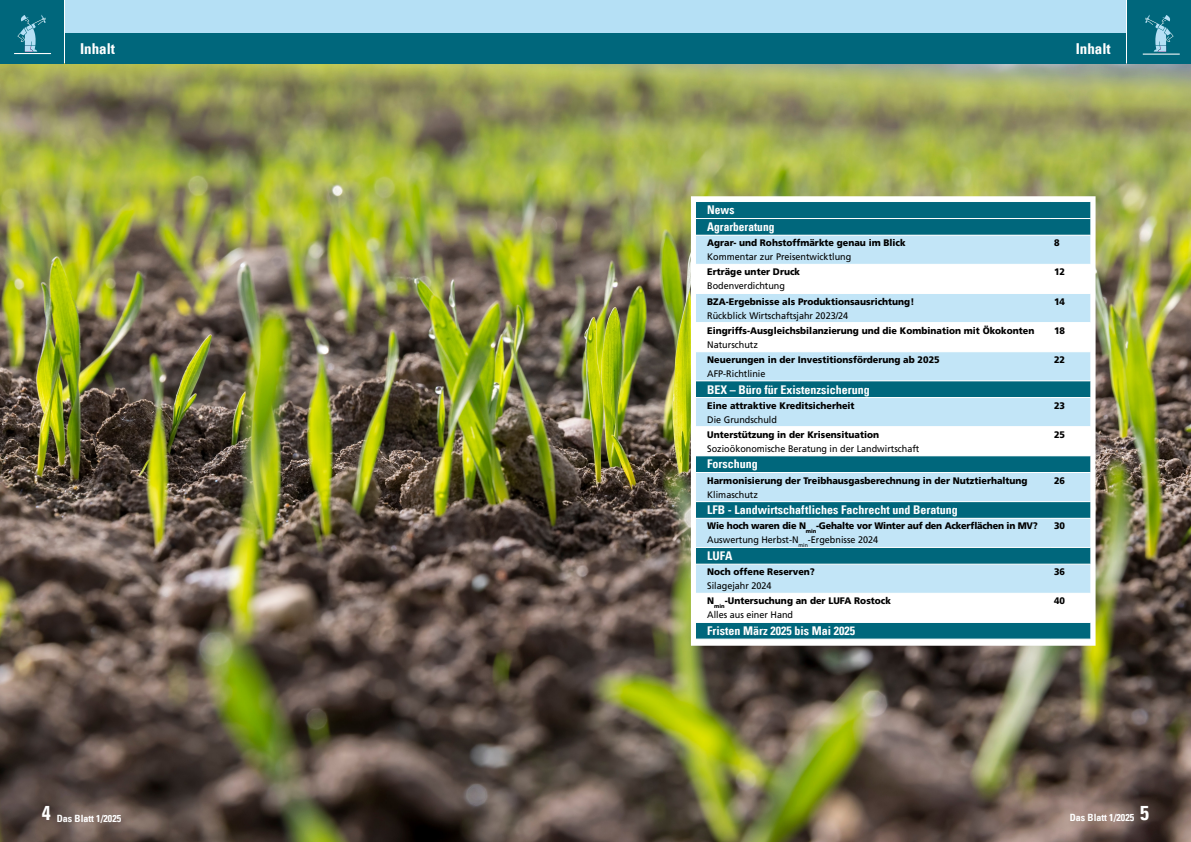
<style>
.page{position:relative;width:1191px;height:842px;background:#fff}
.page>*{position:absolute;margin:0;border:0;box-sizing:border-box;transform-origin:0 0}
.t1{font:15px "Univers Com 67 Bold Cond";color:#fff}
.t2{font:12px "Univers Com 67 Bold Cond";color:#fff}
.t3{font:12px/17px "Univers Com 67 Bold Cond";color:#fff;scale:.95 1}
.t4{font:10px "Univers Com 67 Bold Cond";color:#fff}
.t5{font:900 9.5px/14px "Frutiger LT Com";color:#000;scale:.95 1}
.t6{font:9.5px "Frutiger LT Com";color:#000;scale:.95 1}
.t7{font:900 9.5px/14px "Frutiger LT Com";letter-spacing:-.02em;color:#000;scale:.95 1}
.s1{font-size:20px}
.s2{font-weight:400}
</style>
<div class="page">
<img style="left:0;top:64px;width:1191px;height:778px">
<div style="left:697px;top:202px;width:392px;height:16px;background:#00677c"></div>
<div style="left:697px;top:219px;width:392px;height:420px;background:#00677c"></div>
<svg style="left:697px;top:236px;width:392px;height:190px;fill:#c2e5f7"></svg>
<svg style="left:697px;top:265px;width:392px;height:86px"></svg>
<svg style="left:697px;top:427px;width:392px;height:28px"></svg>
<svg style="left:697px;top:473px;width:392px;height:120px;fill:#c2e5f7"></svg>
<div style="left:697px;top:548px;width:392px;height:16px;background:#00677c"></div>
<svg style="left:697px;top:594px;width:392px;height:28px"></svg>
<hr style="left:696px;top:218px;width:354px;height:1px;background:#fff">
<hr style="left:1050px;top:218px;width:40px;height:1px;background:#fff">
<hr style="left:696px;top:235px;width:354px;height:1px;background:#fff">
<hr style="left:1050px;top:235px;width:40px;height:1px;background:#fff">
<hr style="left:696px;top:264px;width:354px;height:1px;background:#fff">
<hr style="left:1050px;top:264px;width:40px;height:1px;background:#fff">
<hr style="left:696px;top:293px;width:354px;height:1px;background:#fff">
<hr style="left:1050px;top:293px;width:40px;height:1px;background:#fff">
<hr style="left:696px;top:322px;width:354px;height:1px;background:#fff">
<hr style="left:1050px;top:322px;width:40px;height:1px;background:#fff">
<hr style="left:696px;top:351px;width:354px;height:1px;background:#fff">
<hr style="left:1050px;top:351px;width:40px;height:1px;background:#fff">
<hr style="left:696px;top:381px;width:354px;height:1px;background:#fff">
<hr style="left:1050px;top:381px;width:40px;height:1px;background:#fff">
<hr style="left:696px;top:397px;width:354px;height:1px;background:#fff">
<hr style="left:1050px;top:397px;width:40px;height:1px;background:#fff">
<hr style="left:696px;top:426px;width:354px;height:1px;background:#fff">
<hr style="left:1050px;top:426px;width:40px;height:1px;background:#fff">
<hr style="left:696px;top:455px;width:354px;height:1px;background:#fff">
<hr style="left:1050px;top:455px;width:40px;height:1px;background:#fff">
<hr style="left:696px;top:472px;width:354px;height:1px;background:#fff">
<hr style="left:1050px;top:472px;width:40px;height:1px;background:#fff">
<hr style="left:696px;top:501px;width:354px;height:1px;background:#fff">
<hr style="left:1050px;top:501px;width:40px;height:1px;background:#fff">
<hr style="left:696px;top:518px;width:354px;height:1px;background:#fff">
<hr style="left:1050px;top:518px;width:40px;height:1px;background:#fff">
<hr style="left:696px;top:547px;width:354px;height:1px;background:#fff">
<hr style="left:1050px;top:547px;width:40px;height:1px;background:#fff">
<hr style="left:696px;top:564px;width:354px;height:1px;background:#fff">
<hr style="left:1050px;top:564px;width:40px;height:1px;background:#fff">
<hr style="left:696px;top:593px;width:354px;height:1px;background:#fff">
<hr style="left:1050px;top:593px;width:40px;height:1px;background:#fff">
<hr style="left:696px;top:622px;width:354px;height:1px;background:#fff">
<hr style="left:1050px;top:622px;width:40px;height:1px;background:#fff">
<hr style="left:696px;top:639px;width:354px;height:1px;background:#fff">
<hr style="left:1050px;top:639px;width:40px;height:1px;background:#fff">
<div style="left:691px;top:196px;width:404px;height:450px;border:5px solid #fff"></div>
<div style="left:587px;top:0;width:538px;height:34px;background:#b5e0f5"></div>
<div style="left:587px;top:33px;width:538px;height:31px;background:#00677c"></div>
<div style="left:65px;top:0;width:539px;height:34px;background:#b5e0f5"></div>
<div style="left:65px;top:33px;width:539px;height:31px;background:#00677c"></div>
<div style="left:0;top:0;width:64px;height:64px;background:#00677c"></div>
<svg style="left:17px;top:15px;width:29px;height:37px"></svg>
<hr style="left:14px;top:53px;width:37px;height:1px;background:#fff">
<div style="left:1127px;top:0;width:64px;height:64px;background:#00677c"></div>
<svg style="left:1145px;top:15px;width:28px;height:37px"></svg>
<hr style="left:1142px;top:54px;width:37px;height:1px;background:#fff">
<h1 class="t1" style="left:80px;top:39px;width:37px">Inhalt</h1>
<p class="t4" style="left:42px;top:812px;width:81px"><span class="s1">4</span> Das Blatt 1/2025</p>
<h1 class="t1" style="left:1075px;top:39px;width:37px">Inhalt</h1>
<p class="t3" style="left:707px;top:201px;width:72px">News<br>Agrarberatung</p>
<p class="t5" style="left:707px;top:236px;width:210px">Agrar- und Rohstoffmärkte genau im Blick</p>
<p class="t6" style="left:707px;top:251px;width:153px">Kommentar zur Preisentwicktlung</p>
<p class="t5" style="left:707px;top:265px;width:99px">Erträge unter Druck</p>
<p class="t6" style="left:707px;top:281px;width:83px">Bodenverdichtung</p>
<p class="t5" style="left:707px;top:294px;width:219px">BZA-Ergebnisse als Produktionsausrichtung!</p>
<p class="t6" style="left:707px;top:310px;width:150px">Rückblick Wirtschaftsjahr 2023/24</p>
<p class="t5" style="left:707px;top:323px;width:346px">Eingriffs-Ausgleichsbilanzierung und die Kombination mit Ökokonten</p>
<p class="t6" style="left:707px;top:339px;width:55px">Naturschutz</p>
<p class="t5" style="left:707px;top:352px;width:246px">Neuerungen in der Investitionsförderung ab 2025</p>
<p class="t6" style="left:707px;top:368px;width:63px">AFP-Richtlinie</p>
<p class="t2" style="left:707px;top:382px;width:164px">BEX – Büro für Existenzsicherung</p>
<p class="t5" style="left:707px;top:398px;width:157px">Eine attraktive Kreditsicherheit</p>
<p class="t6" style="left:707px;top:414px;width:75px">Die Grundschuld</p>
<p class="t5" style="left:707px;top:427px;width:182px">Unterstützung in der Krisensituation</p>
<p class="t6" style="left:707px;top:443px;width:225px">Sozioökonomische Beratung in der Landwirtschaft</p>
<p class="t2" style="left:707px;top:457px;width:52px">Forschung</p>
<p class="t5" style="left:707px;top:473px;width:339px">Harmonisierung der Treibhausgasberechnung in der Nutztierhaltung</p>
<p class="t6" style="left:707px;top:489px;width:55px">Klimaschutz</p>
<p class="t5" style="left:1054px;top:236px;width:7px">8</p>
<p class="t5" style="left:1054px;top:265px;width:13px">12</p>
<p class="t5" style="left:1054px;top:294px;width:13px">14</p>
<p class="t5" style="left:1054px;top:323px;width:13px">18</p>
<p class="t5" style="left:1054px;top:352px;width:13px">22</p>
<p class="t5" style="left:1054px;top:398px;width:13px">23</p>
<p class="t5" style="left:1054px;top:427px;width:13px">25</p>
<p class="t5" style="left:1054px;top:473px;width:13px">26</p>
<p class="t2" style="left:707px;top:503px;width:252px">LFB - Landwirtschaftliches Fachrecht und Beratung</p>
<p class="t7" style="left:707px;top:519px;width:349px">Wie hoch waren die N<sub>min</sub>-Gehalte vor Winter auf den Ackerflächen in MV?<br><span class="s2">Auswertung Herbst-N</span><sub>min</sub><span class="s2">-Ergebnisse 2024</span></p>
<p class="t5" style="left:1054px;top:519px;width:13px">30</p>
<p class="t2" style="left:707px;top:548px;width:27px">LUFA</p>
<p class="t5" style="left:707px;top:565px;width:115px">Noch offene Reserven?</p>
<p class="t6" style="left:707px;top:580px;width:69px">Silagejahr 2024</p>
<p class="t5" style="left:1054px;top:565px;width:13px">36</p>
<p class="t5" style="left:707px;top:594px;width:195px">N<sub>min</sub>-Untersuchung an der LUFA Rostock<br><span class="s2">Alles aus einer Hand</span></p>
<p class="t5" style="left:1054px;top:594px;width:13px">40</p>
<p class="t2" style="left:707px;top:623px;width:149px">Fristen März 2025 bis Mai 2025</p>
<p class="t4" style="left:1069px;top:811px;width:81px">Das Blatt 1/2025 <span class="s1">5</span></p>
</div>
